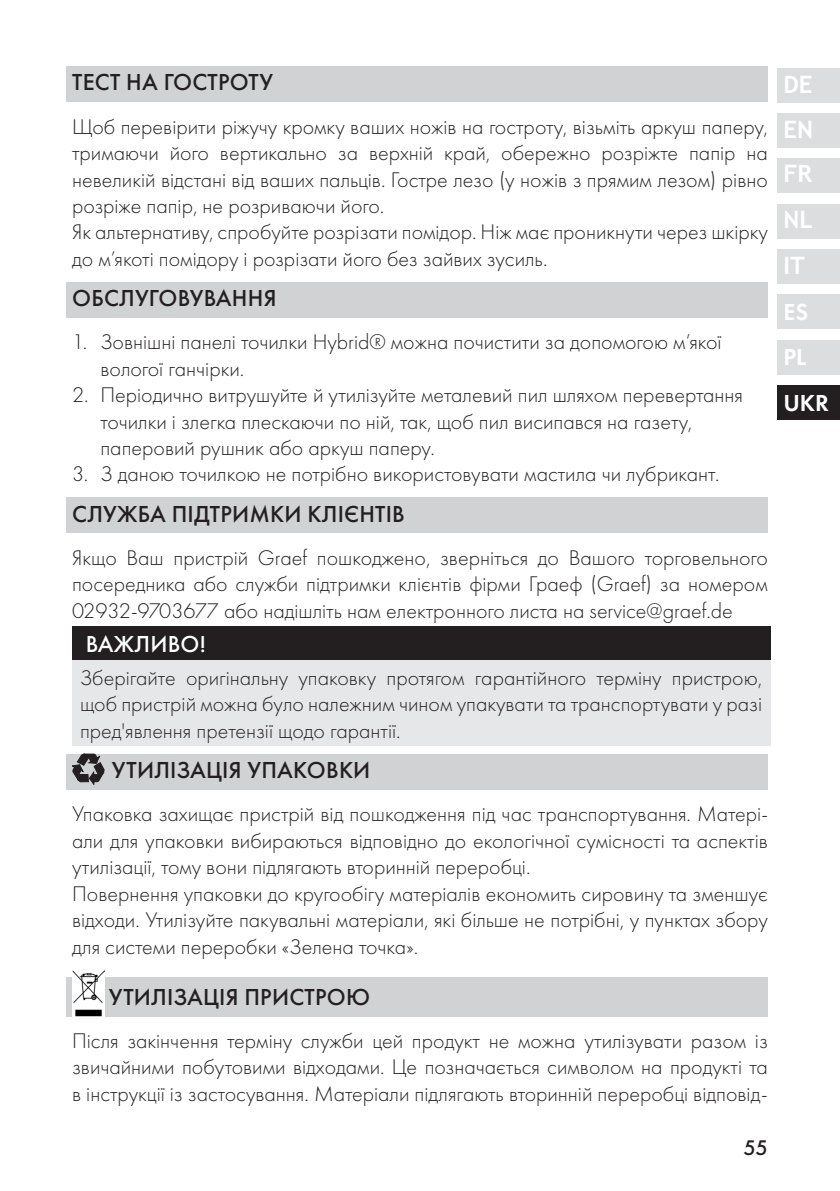
<style>
.page{position:relative;width:840px;height:1191px;background:#fff}
.page>*{position:absolute;margin:0;border:0;box-sizing:border-box;transform-origin:0 0}
.t1{font:500 24px "Futura PT";letter-spacing:.01em;color:#231f20}
.t2{font:700 24px/45.2px "Trebuchet MS";color:#fff;text-align:justify}
.t3{font:500 24px "Futura PT";letter-spacing:.01em;color:#fff}
.t4{font:600 24px/45.2px "Futura PT";color:#fff}
.t5{font:300 22px/26.4px "Futura PT";color:#231f20}
.t6{font:500 22px "Futura PT";color:#231f20}
</style>
<div class="page">
<div style="left:777px;top:68px;width:62px;height:34px;background:#dcdddf"></div>
<div style="left:777px;top:113px;width:62px;height:34px;background:#dcdddf"></div>
<div style="left:777px;top:159px;width:62px;height:34px;background:#dcdddf"></div>
<div style="left:777px;top:204px;width:62px;height:34px;background:#dcdddf"></div>
<div style="left:777px;top:249px;width:62px;height:34px;background:#dcdddf"></div>
<div style="left:777px;top:295px;width:62px;height:34px;background:#dcdddf"></div>
<div style="left:777px;top:340px;width:62px;height:34px;background:#dcdddf"></div>
<div style="left:777px;top:386px;width:62px;height:34px;background:#231f20"></div>
<div style="left:66px;top:66px;width:701px;height:36px;background:#d1d2d4"></div>
<div style="left:66px;top:282px;width:701px;height:35px;background:#d1d2d4"></div>
<div style="left:66px;top:497px;width:701px;height:36px;background:#d1d2d4"></div>
<div style="left:66px;top:754px;width:701px;height:35px;background:#d1d2d4"></div>
<div style="left:66px;top:977px;width:701px;height:39px;background:#d1d2d4"></div>
<div style="left:72px;top:626px;width:697px;height:34px;background:#231f20"></div>
<div style="left:72px;top:660px;width:697px;height:86px;background:#e6e7e9"></div>
<svg style="left:72px;top:754px;width:32px;height:30px"></svg>
<img style="left:72px;top:970px;width:32px;height:46px">
<p class="t1" style="left:72px;top:68px;width:202px">ТЕСТ НА ГОСТРОТУ</p>
<p class="t5" style="left:72px;top:113px;width:697px">Щоб перевірити ріжучу кромку ваших ножів на гостроту, візьміть аркуш паперу, тримаючи його вертикально за верхній край, обережно розріжте папір на невеликій відстані від ваших пальців. Гостре лезо (у ножів з прямим лезом) рівно розріже папір, не розриваючи його.<br>Як альтернативу, спробуйте розрізати помідор. Ніж має проникнути через шкірку до м’якоті помідору і розрізати його без зайвих зусиль.</p>
<p class="t1" style="left:72px;top:283px;width:206px">ОБСЛУГОВУВАННЯ</p>
<p class="t5" style="left:100px;top:329px;width:622px;text-indent:-28px">1. Зовнішні панелі точилки Hybrid® можна почистити за допомогою м’якої вологої ганчірки.</p>
<p class="t5" style="left:100px;top:382px;width:643px;text-indent:-28px">2. Періодично витрушуйте й утилізуйте металевий пил шляхом перевертання точилки і злегка плескаючи по ній, так, щоб пил висипався на газету, паперовий рушник або аркуш паперу.</p>
<p class="t5" style="left:72px;top:461px;width:648px">3. З даною точилкою не потрібно використовувати мастила чи лубрикант.</p>
<p class="t1" style="left:72px;top:499px;width:334px">СЛУЖБА ПІДТРИМКИ КЛІЄНТІВ</p>
<p class="t5" style="left:72px;top:544px;width:697px;text-align:justify">Якщо Ваш пристрій Graef пошкоджено, зверніться до Вашого торговельного посередника або служби підтримки клієнтів фірми Граеф (Graef) за номером 02932-9703677 або надішліть нам електронного листа на service@graef.de</p>
<p class="t3" style="left:86px;top:629px;width:121px">ВАЖЛИВО!</p>
<p class="t5" style="left:80px;top:664px;width:683px;text-align:justify">Зберігайте оригінальну упаковку протягом гарантійного терміну пристрою, щоб пристрій можна було належним чином упакувати та транспортувати у разі пред'явлення претензії щодо гарантії.</p>
<p class="t1" style="left:112px;top:755px;width:260px">УТИЛІЗАЦІЯ УПАКОВКИ</p>
<p class="t5" style="left:72px;top:801px;width:697px">Упаковка захищає пристрій від пошкодження під час транспортування. Матері&shy;али для упаковки вибираються відповідно до екологічної сумісності та аспектів утилізації, тому вони підлягають вторинній переробці.<br>Повернення упаковки до кругообігу матеріалів економить сировину та зменшує відходи. Утилізуйте пакувальні матеріали, які більше не потрібні, у пунктах збору для системи переробки «Зелена точка».</p>
<p class="t1" style="left:109px;top:982px;width:263px">УТИЛІЗАЦІЯ ПРИСТРОЮ</p>
<p class="t5" style="left:72px;top:1027px;width:697px;text-align:justify">Після закінчення терміну служби цей продукт не можна утилізувати разом із звичайними побутовими відходами. Це позначається символом на продукті та в інструкції із застосування. Матеріали підлягають вторинній переробці відповід-</p>
<p class="t6" style="left:743px;top:1134px;width:26px">55</p>
<p class="t2" style="left:783px;top:62px;width:31px">DE EN FR NL IT</p>
<p class="t4" style="left:783px;top:289px;width:47px">ES<br>PL<br>UKR</p>
</div>
